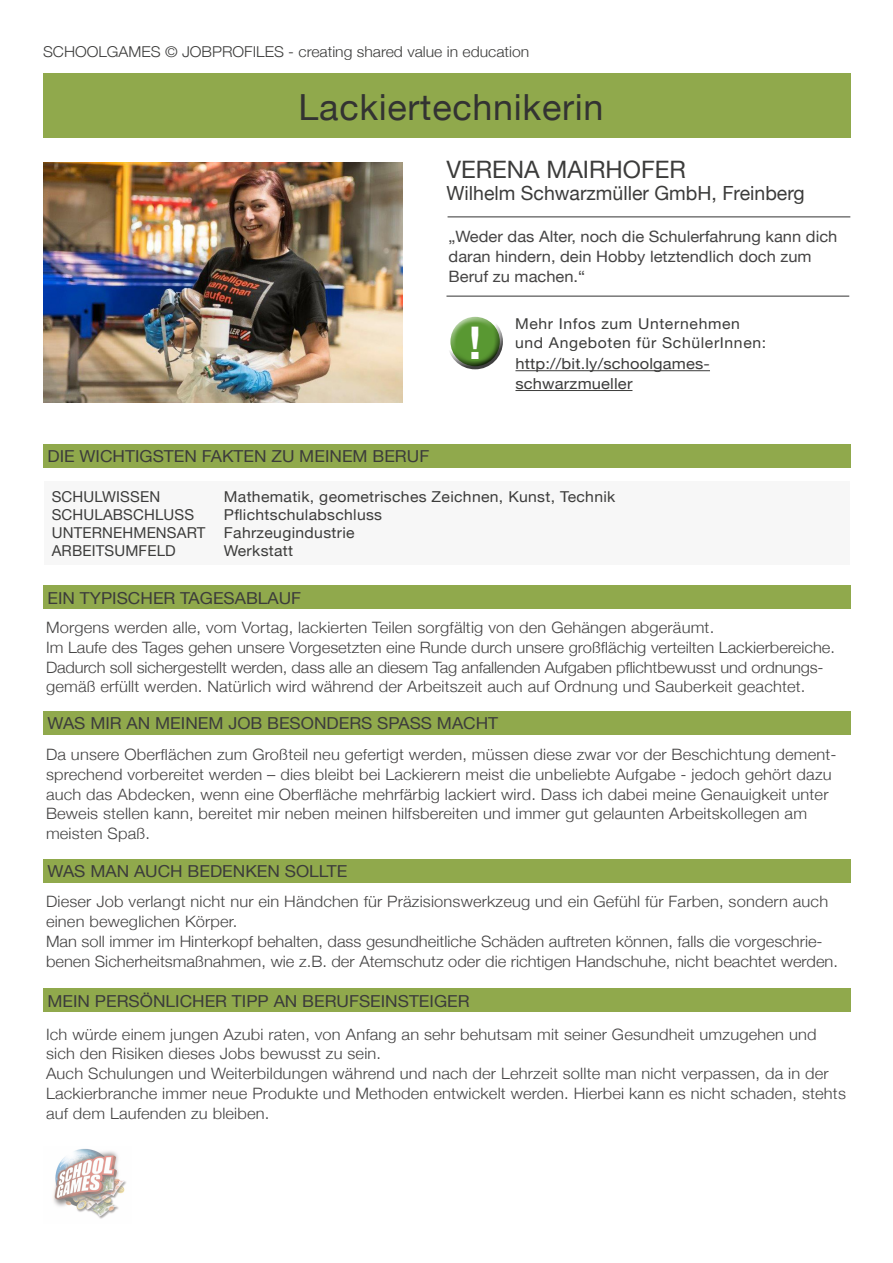
<style>
.page{position:relative;width:893px;height:1263px;background:#fff}
.page>*{position:absolute;margin:0;border:0;box-sizing:border-box;transform-origin:0 0}
.t1{font:700 45px "Helvetica Neue";color:#fff}
.t2{font:36px "Helvetica Neue";letter-spacing:.02em;color:#333332}
.t3{font:24px "Helvetica Neue";color:#3c3c3b}
.t4{font:19.5px "Helvetica Neue";color:#3c3c3b}
.t5{font:16.5px "Helvetica Neue";color:#3c3c3b;scale:1.05 1}
.t6{font:300 15.6px/19.8px "Helvetica Neue";letter-spacing:.01em;color:#454444;scale:1.05 1}
.t7{font:15.6px/19.8px "Helvetica Neue";color:#454444;scale:1.05 1}
.t8{font:15.15px/19.8px "Helvetica Neue";letter-spacing:.01em;color:#3c3c3b;scale:1.09 1}
.t9{font:15px "Helvetica Neue";letter-spacing:.02em;color:#3c3c3b;scale:1.05 1}
.t10{font:300 15px "Helvetica Neue";color:#3c3c3b;scale:1.05 1}
.t11{font:15px "Helvetica Neue";letter-spacing:.02em;color:#3c3c3b}
.t12{font:15px "Helvetica Neue";letter-spacing:.04em;color:#3c3c3b;scale:1.05 1}
</style>
<div class="page">
<div style="left:44px;top:481px;width:806px;height:83px;background:#f7f7f7"></div>
<div style="left:43px;top:73px;width:807px;height:64px;background:#90a94c"></div>
<div style="left:43px;top:444px;width:807px;height:24px;background:#90a94c"></div>
<div style="left:43px;top:585px;width:807px;height:23px;background:#90a94c"></div>
<div style="left:43px;top:711px;width:807px;height:24px;background:#90a94c"></div>
<div style="left:43px;top:859px;width:807px;height:24px;background:#90a94c"></div>
<div style="left:43px;top:989px;width:807px;height:23px;background:#90a94c"></div>
<img style="left:43px;top:162px;width:359px;height:241px">
<hr style="left:448px;top:216px;width:402px;height:1px;background:#4a4a49">
<hr style="left:446px;top:296px;width:403px;height:1px;background:#4a4a49">
<div style="left:446px;top:313px;width:57px;height:41px;background:#fff;opacity:.75"></div>
<div style="left:446px;top:322px;width:57px;height:49px;background:#000;opacity:.75"></div>
<img style="left:53px;top:1149px;width:73px;height:70px">
<hr style="left:515px;top:370px;width:195px;height:1px;background:#3c3c3b">
<hr style="left:515px;top:390px;width:117px;height:1px;background:#3c3c3b">
<p class="t10" style="left:43px;top:39px;width:465px">SCHOOLGAMES © JOBPROFILES - creating shared value in education</p>
<p class="t2" style="left:299px;top:81px;width:306px">Lackiertechnikerin</p>
<p class="t3" style="left:446px;top:152px;width:241px">VERENA MAIRHOFER</p>
<p class="t4" style="left:446px;top:179px;width:360px">Wilhelm Schwarzmüller GmbH, Freinberg</p>
<p class="t7" style="left:449px;top:228px;width:372px">„Weder das Alter, noch die Schulerfahrung kann dich daran hindern, dein Hobby letztendlich doch zum<br>Beruf zu machen.“</p>
<p class="t5" style="left:47px;top:444px;width:365px">DIE WICHTIGSTEN FAKTEN ZU MEINEM BERUF</p>
<p class="t1" style="left:469px;top:307px;width:14px">!</p>
<p class="t12" style="left:515px;top:313px;width:216px">Mehr Infos zum Unternehmen</p>
<p class="t12" style="left:515px;top:332px;width:241px">und Angeboten für SchülerInnen:</p>
<p class="t8" style="left:515px;top:355px;width:180px">http://bit.ly/schoolgames&shy;schwarzmueller</p>
<p class="t11" style="left:52px;top:485px;width:110px">SCHULWISSEN</p>
<p class="t11" style="left:52px;top:503px;width:144px">SCHULABSCHLUSS</p>
<p class="t11" style="left:52px;top:521px;width:155px">UNTERNEHMENSART</p>
<p class="t11" style="left:52px;top:539px;width:126px">ARBEITSUMFELD</p>
<p class="t9" style="left:224px;top:485px;width:374px">Mathematik, geometrisches Zeichnen, Kunst, Technik</p>
<p class="t9" style="left:224px;top:503px;width:152px">Pflichtschulabschluss</p>
<p class="t9" style="left:224px;top:521px;width:126px">Fahrzeugindustrie</p>
<p class="t9" style="left:224px;top:539px;width:67px">Werkstatt</p>
<p class="t5" style="left:47px;top:586px;width:243px">EIN TYPISCHER TAGESABLAUF</p>
<p class="t6" style="left:46px;top:616px;width:638px">Morgens werden alle, vom Vortag, lackierten Teilen sorgfältig von den Gehängen abgeräumt.</p>
<p class="t6" style="left:46px;top:636px;width:753px">Im Laufe des Tages gehen unsere Vorgesetzten eine Runde durch unsere großflächig verteilten Lackierbereiche.<br>Dadurch soll sichergestellt werden, dass alle an diesem Tag anfallenden Aufgaben pflichtbewusst und ordnungs&shy;gemäß erfüllt werden. Natürlich wird während der Arbeitszeit auch auf Ordnung und Sauberkeit geachtet.</p>
<p class="t5" style="left:47px;top:711px;width:431px">WAS MIR AN MEINEM JOB BESONDERS SPASS MACHT</p>
<p class="t6" style="left:46px;top:743px;width:754px">Da unsere Oberflächen zum Großteil neu gefertigt werden, müssen diese zwar vor der Beschichtung dement&shy;sprechend vorbereitet werden – dies bleibt bei Lackierern meist die unbeliebte Aufgabe - jedoch gehört dazu auch das Abdecken, wenn eine Oberfläche mehrfärbig lackiert wird. Dass ich dabei meine Genauigkeit unter Beweis stellen kann, bereitet mir neben meinen hilfsbereiten und immer gut gelaunten Arbeitskollegen am meisten Spaß.</p>
<p class="t5" style="left:47px;top:859px;width:287px">WAS MAN AUCH BEDENKEN SOLLTE</p>
<p class="t6" style="left:46px;top:890px;width:746px">Dieser Job verlangt nicht nur ein Händchen für Präzisionswerkzeug und ein Gefühl für Farben, sondern auch einen beweglichen Körper.</p>
<p class="t6" style="left:46px;top:930px;width:756px">Man soll immer im Hinterkopf behalten, dass gesundheitliche Schäden auftreten können, falls die vorgeschrie&shy;benen Sicherheitsmaßnahmen, wie z.B. der Atemschutz oder die richtigen Handschuhe, nicht beachtet werden.</p>
<p class="t5" style="left:47px;top:989px;width:404px">MEIN PERSÖNLICHER TIPP AN BERUFSEINSTEIGER</p>
<p class="t6" style="left:46px;top:1023px;width:735px">Ich würde einem jungen Azubi raten, von Anfang an sehr behutsam mit seiner Gesundheit umzugehen und sich den Risiken dieses Jobs bewusst zu sein.</p>
<p class="t6" style="left:46px;top:1063px;width:763px">Auch Schulungen und Weiterbildungen während und nach der Lehrzeit sollte man nicht verpassen, da in der<br>Lackierbranche immer neue Produkte und Methoden entwickelt werden. Hierbei kann es nicht schaden, stehts auf dem Laufenden zu bleiben.</p>
</div>
